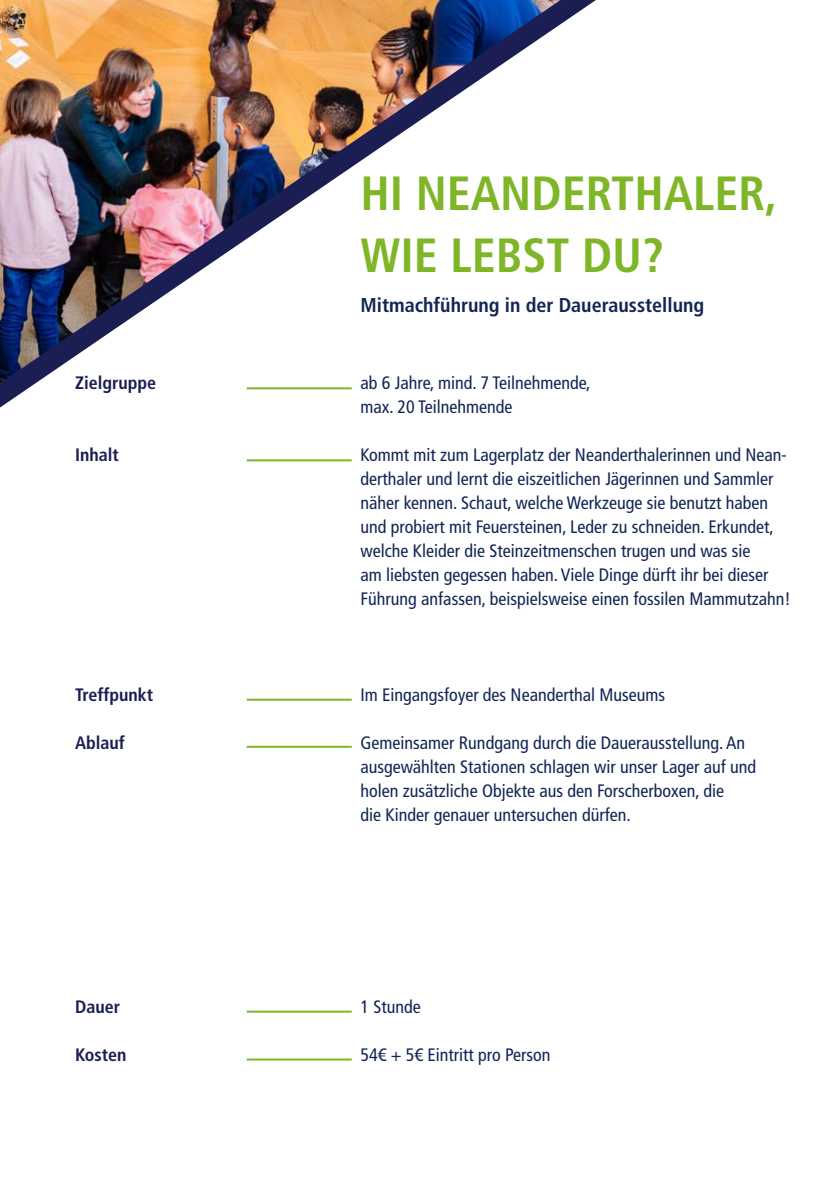
<style>
.page{position:relative;width:840px;height:1191px;background:#fff}
.page>*{position:absolute;margin:0;border:0;box-sizing:border-box;transform-origin:0 0}
.t1{font:700 condensed 48px/61.6px "Frutiger LT Std";color:#7eb627}
.t2{font:700 condensed 20px "Frutiger LT Std";color:#122554}
.t3{font:condensed 18px/24px "Frutiger LT Std";color:#122554}
.t4{font:700 condensed 18px "Frutiger LT Std";color:#1a1e52}
</style>
<div class="page">
<hr style="left:246px;top:459px;width:105px;height:2px;background:#7eb627">
<hr style="left:246px;top:698px;width:105px;height:2px;background:#7eb627">
<hr style="left:246px;top:1010px;width:105px;height:2px;background:#7eb627">
<hr style="left:246px;top:746px;width:105px;height:2px;background:#7eb627">
<hr style="left:246px;top:1058px;width:105px;height:2px;background:#7eb627">
<img style="left:0;top:0;width:596px;height:408px">
<h1 class="t1" style="left:360px;top:163px;width:418px">HI NEANDERTHALER,<br>WIE LEBST DU?</h1>
<p class="t2" style="left:360px;top:293px;width:345px">Mitmachführung in der Dauerausstellung</p>
<p class="t4" style="left:75px;top:372px;width:83px">Zielgruppe</p>
<p class="t4" style="left:75px;top:444px;width:45px">Inhalt</p>
<p class="t3" style="left:360px;top:371px;width:231px">ab 6 Jahre, mind. 7 Teilnehmende, max. 20 Teilnehmende</p>
<p class="t3" style="left:360px;top:443px;width:431px">Kommt mit zum Lagerplatz der Neanderthalerinnen und Nean&shy;derthaler und lernt die eiszeitlichen Jägerinnen und Sammler näher kennen. Schaut, welche Werkzeuge sie benutzt haben und probiert mit Feuersteinen, Leder zu schneiden. Erkundet, welche Kleider die Steinzeitmenschen trugen und was sie<br>am liebsten gegessen haben. Viele Dinge dürft ihr bei dieser Führung anfassen, beispielsweise einen fossilen Mammutzahn!</p>
<p class="t4" style="left:75px;top:684px;width:79px">Treffpunkt</p>
<p class="t4" style="left:75px;top:732px;width:51px">Ablauf</p>
<p class="t3" style="left:360px;top:683px;width:306px">Im Eingangsfoyer des Neanderthal Museums</p>
<p class="t3" style="left:360px;top:731px;width:397px">Gemeinsamer Rundgang durch die Dauerausstellung. An ausgewählten Stationen schlagen wir unser Lager auf und holen zusätzliche Objekte aus den Forscherboxen, die<br>die Kinder genauer untersuchen dürfen.</p>
<p class="t4" style="left:75px;top:996px;width:47px">Dauer</p>
<p class="t4" style="left:75px;top:1044px;width:53px">Kosten</p>
<p class="t3" style="left:360px;top:995px;width:62px">1 Stunde</p>
<p class="t3" style="left:360px;top:1043px;width:191px">54€ + 5€ Eintritt pro Person</p>
</div>
